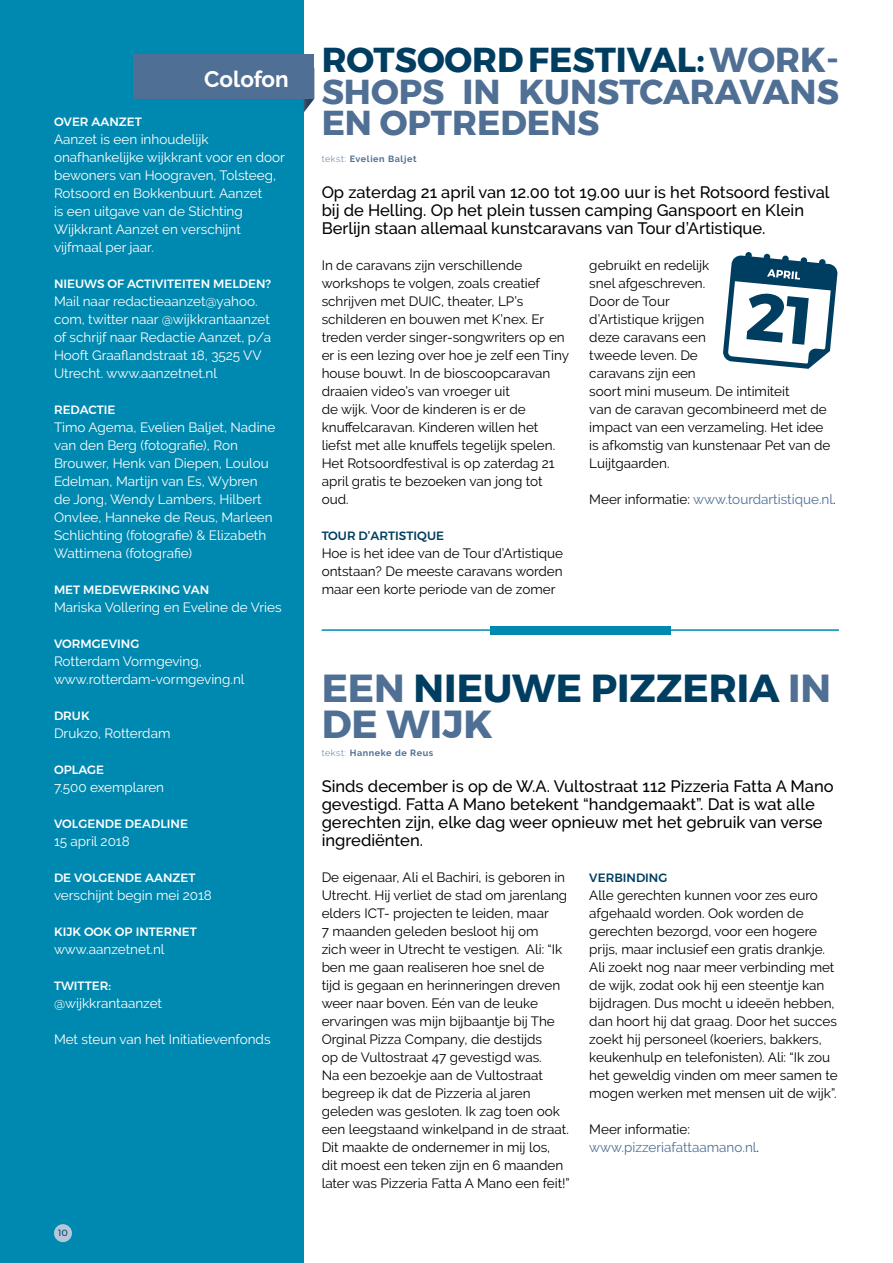
<style>
.page{position:relative;width:893px;height:1263px;background:#fff}
.page>*{position:absolute;margin:0;border:0;box-sizing:border-box;transform-origin:0 0}
.t1{font:700 39px/36px "Montserrat";color:#003e61}
.t2{font:700 34.5px/31.5px "Montserrat";color:#4f6f94;text-align:justify}
.t3{font:500 16.5px/18px "Raleway";color:#000}
.t4{font:13.5px/18px "Raleway";color:#000}
.t5{font:13.5px/18px "Raleway";color:#fff}
.t6{font:13.5px/18px "Raleway";color:#4f6f94}
.t7{font:500 12px "Montserrat";color:#fff}
.t8{font:500 12px "Montserrat";color:#003e61}
.t9{font:700 9px "Raleway";letter-spacing:.07em;color:#4f6f94}
.t10{font:9px "Montserrat";color:#003e61}
.s1{color:#003e61}
.s2{font-weight:300}
.s3{color:#000}
.s4{color:#4f6f94}
</style>
<div class="page">
<div style="left:0;top:0;width:304px;height:1263px;background:#0089b0"></div>
<svg style="left:304px;top:99px;width:10px;height:13px"></svg>
<div style="left:133px;top:54px;width:181px;height:45px;background:#4f6f94"></div>
<div style="left:490px;top:626px;width:181px;height:8px;background:#0089b0"></div>
<hr style="left:322px;top:629px;width:517px;height:2px;background:#0089b0">
<svg style="left:723px;top:252px;width:115px;height:117px"></svg>
<div style="left:54px;top:1224px;width:18px;height:18px;background:#b6c7d9;border-radius:50%"></div>
<h2 class="t2" style="left:322px;top:44px;width:519px;text-indent:-117px"><sub>Colofon</sub> <span class="s1">ROTSOORD FESTIVAL:</span> WORK-SHOPS IN KUNSTCARAVANS EN OPTREDENS</h2>
<p class="t9" style="left:322px;top:154px;width:96px"><span class="s2">tekst:</span> Evelien Baljet</p>
<p class="t3" style="left:322px;top:183px;width:509px">Op zaterdag 21 april van 12.00 tot 19.00 uur is het Rotsoord festival bij de Helling. Op het plein tussen camping Ganspoort en Klein<br>Berlijn staan allemaal kunstcaravans van Tour d’Artistique.</p>
<p class="t4" style="left:322px;top:256px;width:249px">In de caravans zijn verschillende workshops te volgen, zoals creatief schrijven met DUIC, theater, LP’s schilderen en bouwen met K’nex. Er treden verder singer-songwriters op en er is een lezing over hoe je zelf een Tiny house bouwt. In de bioscoopcaravan draaien video’s van vroeger uit<br>de wijk. Voor de kinderen is er de knuffelcaravan. Kinderen willen het liefst met alle knuffels tegelijk spelen.<br>Het Rotsoordfestival is op zaterdag 21 april gratis te bezoeken van jong tot oud.</p>
<p class="t8" style="left:322px;top:526px;width:124px">TOUR D’ARTISTIQUE</p>
<p class="t4" style="left:322px;top:544px;width:243px;text-align:justify">Hoe is het idee van de Tour d’Artistique ontstaan? De meeste caravans worden maar een korte periode van de zomer</p>
<p class="t7" style="left:54px;top:112px;width:89px">OVER AANZET</p>
<p class="t5" style="left:54px;top:130px;width:232px">Aanzet is een inhoudelijk onafhankelijke wijkkrant voor en door bewoners van Hoograven, Tolsteeg,<br>Rotsoord en Bokkenbuurt. Aanzet<br>is een uitgave van de Stichting<br>Wijkkrant Aanzet en verschijnt vijfmaal per jaar.</p>
<p class="t7" style="left:54px;top:274px;width:218px">NIEUWS OF ACTIVITEITEN MELDEN?</p>
<p class="t5" style="left:54px;top:292px;width:219px">Mail naar redactieaanzet@yahoo. com, twitter naar @wijkkrantaanzet of schrijf naar Redactie Aanzet, p/a Hooft Graaflandstraat 18, 3525 VV Utrecht. www.aanzetnet.nl</p>
<p class="t7" style="left:54px;top:400px;width:63px">REDACTIE</p>
<p class="t5" style="left:54px;top:418px;width:223px">Timo Agema, Evelien Baljet, Nadine van den Berg (fotografie), Ron<br>Brouwer, Henk van Diepen, Loulou<br>Edelman, Martijn van Es, Wybren de Jong, Wendy Lambers, Hilbert<br>Onvlee, Hanneke de Reus, Marleen<br>Schlichting (fotografie) &amp; Elizabeth<br>Wattimena (fotografie)</p>
<p class="t7" style="left:54px;top:580px;width:157px">MET MEDEWERKING VAN</p>
<p class="t5" style="left:54px;top:598px;width:229px">Mariska Vollering en Eveline de Vries</p>
<p class="t7" style="left:54px;top:634px;width:87px">VORMGEVING</p>
<p class="t5" style="left:54px;top:652px;width:192px">Rotterdam Vormgeving, www.rotterdam-vormgeving.nl</p>
<p class="t7" style="left:54px;top:706px;width:37px">DRUK</p>
<p class="t5" style="left:54px;top:724px;width:118px">Drukzo, Rotterdam</p>
<p class="t7" style="left:54px;top:760px;width:52px">OPLAGE</p>
<p class="t5" style="left:54px;top:778px;width:112px">7.500 exemplaren</p>
<p class="t7" style="left:54px;top:814px;width:136px">VOLGENDE DEADLINE</p>
<p class="t5" style="left:54px;top:832px;width:77px">15 april 2018</p>
<p class="t7" style="left:54px;top:868px;width:143px">DE VOLGENDE AANZET</p>
<p class="t5" style="left:54px;top:886px;width:159px">verschijnt begin mei 2018</p>
<p class="t7" style="left:54px;top:922px;width:144px">KIJK OOK OP INTERNET</p>
<p class="t5" style="left:54px;top:940px;width:112px">www.aanzetnet.nl</p>
<p class="t7" style="left:54px;top:976px;width:59px">TWITTER:</p>
<p class="t5" style="left:54px;top:994px;width:110px">@wijkkrantaanzet</p>
<p class="t5" style="left:54px;top:1030px;width:218px">Met steun van het Initiatievenfonds</p>
<p class="t4" style="left:589px;top:256px;width:243px">gebruikt en redelijk<br>snel afgeschreven.<br>Door de Tour<br>d’Artistique krijgen<br>deze caravans een<br>tweede leven. De<br>caravans zijn een<br>soort mini museum. De intimiteit<br>van de caravan gecombineerd met de impact van een verzameling. Het idee is afkomstig van kunstenaar Pet van de<br>Luijtgaarden.</p>
<p class="t6" style="left:589px;top:490px;width:248px"><span class="s3">Meer informatie:</span> www.tourdartistique.nl<span class="s3">.</span></p>
<h1 class="t1" style="left:322px;top:670px;width:511px"><span class="s4">EEN</span> NIEUWE PIZZERIA <span class="s4">IN<br>DE WIJK</span></h1>
<p class="t9" style="left:322px;top:748px;width:113px"><span class="s2">tekst:</span> Hanneke de Reus</p>
<p class="t3" style="left:322px;top:777px;width:513px">Sinds december is op de W.A. Vultostraat 112 Pizzeria Fatta A Mano gevestigd. Fatta A Mano betekent “handgemaakt”. Dat is wat alle gerechten zijn, elke dag weer opnieuw met het gebruik van verse ingrediënten.</p>
<p class="t4" style="left:322px;top:868px;width:250px">De eigenaar, Ali el Bachiri, is geboren in Utrecht. Hij verliet de stad om jarenlang elders ICT- projecten te leiden, maar<br>7 maanden geleden besloot hij om<br>zich weer in Utrecht te vestigen. Ali: “Ik ben me gaan realiseren hoe snel de<br>tijd is gegaan en herinneringen dreven weer naar boven. Eén van de leuke ervaringen was mijn bijbaantje bij The Orginal Pizza Company, die destijds<br>op de Vultostraat 47 gevestigd was.<br>Na een bezoekje aan de Vultostraat begreep ik dat de Pizzeria al jaren geleden was gesloten. Ik zag toen ook een leegstaand winkelpand in de straat.<br>Dit maakte de ondernemer in mij los,<br>dit moest een teken zijn en 6 maanden later was Pizzeria Fatta A Mano een feit!”</p>
<p class="t8" style="left:589px;top:868px;width:80px">VERBINDING</p>
<p class="t4" style="left:589px;top:886px;width:250px">Alle gerechten kunnen voor zes euro afgehaald worden. Ook worden de gerechten bezorgd, voor een hogere prijs, maar inclusief een gratis drankje.<br>Ali zoekt nog naar meer verbinding met de wijk, zodat ook hij een steentje kan bijdragen. Dus mocht u ideeën hebben, dan hoort hij dat graag. Door het succes zoekt hij personeel (koeriers, bakkers, keukenhulp en telefonisten). Ali: “Ik zou het geweldig vinden om meer samen te mogen werken met mensen uit de wijk”.</p>
<p class="t6" style="left:589px;top:1120px;width:171px"><span class="s3">Meer informatie: </span>www.pizzeriafattaamano.nl<span class="s3">.</span></p>
<p class="t10" style="left:58px;top:1226px;width:11px">10</p>
</div>
